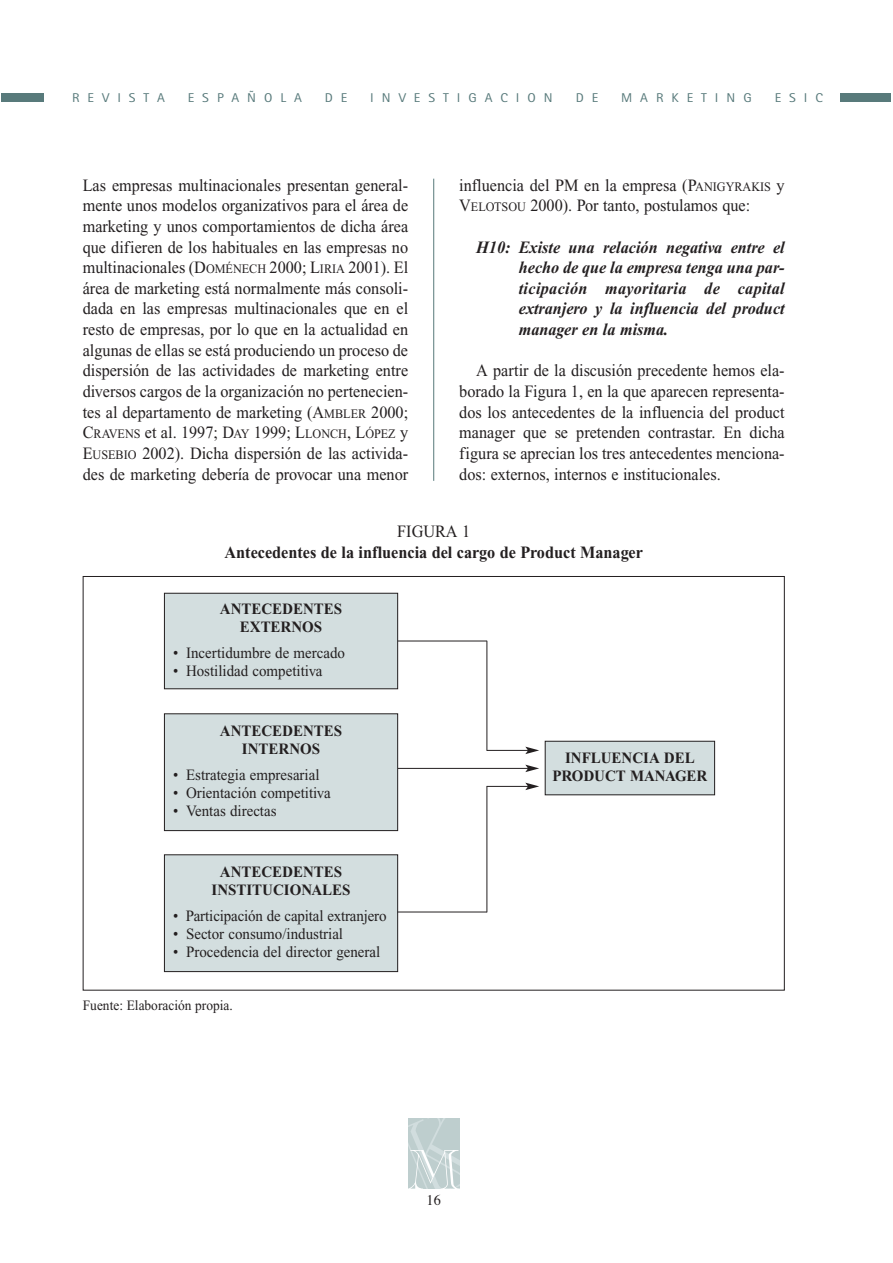
<style>
.page{position:relative;width:893px;height:1263px;background:#fff}
.page>*{position:absolute;margin:0;border:0;box-sizing:border-box;transform-origin:0 0}
.t1{font:17.25px/20.7px "Times New Roman";color:#231f20;text-align:justify;scale:.94 1}
.t2{font:italic 700 17.25px/20.7px "Times New Roman";color:#231f20;text-align:justify;scale:.94 1}
.t3{font:700 17.25px "Times New Roman";color:#231f20;scale:.94 1}
.t4{font:15.75px "Times New Roman";color:#231f20;scale:.95 1}
.t5{font:700 15.75px/18px "Times New Roman";color:#231f20;text-align:center;scale:.95 1}
.t6{font:15px "Times";color:#231f20;scale:.95 1}
.t7{font:14.25px "Times New Roman";color:#231f20;scale:.94 1}
.t8{font:12.75px "Rotis Sans Serif";letter-spacing:.57em;color:#587a7b;scale:1.1 1}
.s1{font-size:12.9px}
</style>
<div class="page">
<hr style="left:433px;top:179px;width:1px;height:302px;background:#587a7b">
<svg style="left:408px;top:1118px;width:51px;height:71px;background:#c7d4d5"></svg>
<div style="left:2px;top:94px;width:889px;height:8px;background:#587a7b"></div>
<div style="left:44px;top:93px;width:796px;height:42px;background:#fff"></div>
<div style="left:164px;top:593px;width:233px;height:96px;background:#d3dedf"></div>
<div style="left:164px;top:593px;width:234px;height:96px;border:1px solid #231f20"></div>
<div style="left:545px;top:741px;width:169px;height:54px;background:#d3dedf"></div>
<div style="left:545px;top:741px;width:170px;height:54px;border:1px solid #231f20"></div>
<svg style="left:164px;top:768px;width:363px;height:204px"></svg>
<svg style="left:525px;top:765px;width:14px;height:7px"></svg>
<hr style="left:487px;top:750px;width:41px;height:1px;background:#231f20">
<svg style="left:525px;top:747px;width:14px;height:7px"></svg>
<hr style="left:486px;top:786px;width:42px;height:1px;background:#231f20">
<svg style="left:525px;top:783px;width:14px;height:7px"></svg>
<hr style="left:397px;top:912px;width:90px;height:1px;background:#231f20">
<hr style="left:398px;top:641px;width:89px;height:1px;background:#231f20">
<hr style="left:486px;top:786px;width:1px;height:126px;background:#231f20">
<hr style="left:486px;top:641px;width:1px;height:110px;background:#231f20">
<div style="left:164px;top:714px;width:233px;height:117px;background:#d3dedf"></div>
<div style="left:164px;top:713px;width:234px;height:118px;border:1px solid #231f20"></div>
<p class="t8" style="left:72px;top:93px;width:86px">REVISTA</p>
<p class="t8" style="left:188px;top:93px;width:105px">ESPAÑOLA</p>
<p class="t8" style="left:325px;top:93px;width:22px">D E</p>
<p class="t8" style="left:370px;top:93px;width:167px">INVESTIGACION</p>
<p class="t8" style="left:575px;top:93px;width:22px">D E</p>
<p class="t8" style="left:621px;top:93px;width:120px">MARKETING</p>
<p class="t8" style="left:774px;top:93px;width:45px">ESIC</p>
<p class="t1" style="left:83px;top:176px;width:348px">Las empresas multinacionales presentan general&shy;mente unos modelos organizativos para el área de marketing y unos comportamientos de dicha área que difieren de los habituales en las empresas no multinacionales (D<span class="s1">OMÉNECH</span> 2000; L<span class="s1">IRIA</span> 2001). El área de marketing está normalmente más consoli&shy;dada en las empresas multinacionales que en el resto de empresas, por lo que en la actualidad en algunas de ellas se está produciendo un proceso de dispersión de las actividades de marketing entre diversos cargos de la organización no pertenecien&shy;tes al departamento de marketing (A<span class="s1">MBLER</span> 2000; C<span class="s1">RAVENS</span> et al. 1997; D<span class="s1">AY</span> 1999; L<span class="s1">LONCH</span>, L<span class="s1">ÓPEZ</span> y E<span class="s1">USEBIO</span> 2002). Dicha dispersión de las activida&shy;des de marketing debería de provocar una menor</p>
<p class="t1" style="left:459px;top:176px;width:348px">influencia del PM en la empresa (P<span class="s1">ANIGYRAKIS</span> y<br>V<span class="s1">ELOTSOU</span> 2000). Por tanto, postulamos que:</p>
<p class="t2" style="left:519px;top:238px;width:284px;text-indent:-43px">H10: Existe una relación negativa entre el hecho de que la empresa tenga una par&shy;ticipación mayoritaria de capital extranjero y la influencia del product manager en la misma.</p>
<p class="t1" style="left:459px;top:362px;width:348px;text-indent:17px">A partir de la discusión precedente hemos ela&shy;borado la Figura 1, en la que aparecen representa&shy;dos los antecedentes de la influencia del product manager que se pretenden contrastar. En dicha figura se aprecian los tres antecedentes menciona&shy;dos: externos, internos e institucionales.</p>
<p class="t1" style="left:397px;top:523px;width:79px">FIGURA 1</p>
<p class="t3" style="left:224px;top:546px;width:446px">Antecedentes de la influencia del cargo de Product Manager</p>
<p class="t5" style="left:220px;top:601px;width:130px">ANTECEDENTES<br>EXTERNOS</p>
<p class="t4" style="left:173px;top:647px;width:182px">• Incertidumbre de mercado</p>
<p class="t4" style="left:173px;top:665px;width:158px">• Hostilidad competitiva</p>
<p class="t5" style="left:220px;top:723px;width:130px">ANTECEDENTES<br>INTERNOS</p>
<p class="t4" style="left:173px;top:769px;width:155px">• Estrategia empresarial</p>
<p class="t4" style="left:173px;top:787px;width:167px">• Orientación competitiva</p>
<p class="t4" style="left:173px;top:805px;width:110px">• Ventas directas</p>
<p class="t5" style="left:211px;top:864px;width:148px">ANTECEDENTES<br>INSTITUCIONALES</p>
<p class="t4" style="left:173px;top:910px;width:226px">• Participación de capital extranjero</p>
<p class="t4" style="left:173px;top:928px;width:180px">• Sector consumo/industrial</p>
<p class="t4" style="left:173px;top:946px;width:219px">• Procedencia del director general</p>
<p class="t7" style="left:83px;top:1000px;width:161px">Fuente: Elaboración propia.</p>
<p class="t6" style="left:426px;top:1195px;width:16px">16</p>
<p class="t5" style="left:552px;top:750px;width:165px">INFLUENCIA DEL<br>PRODUCT MANAGER</p>
</div>
